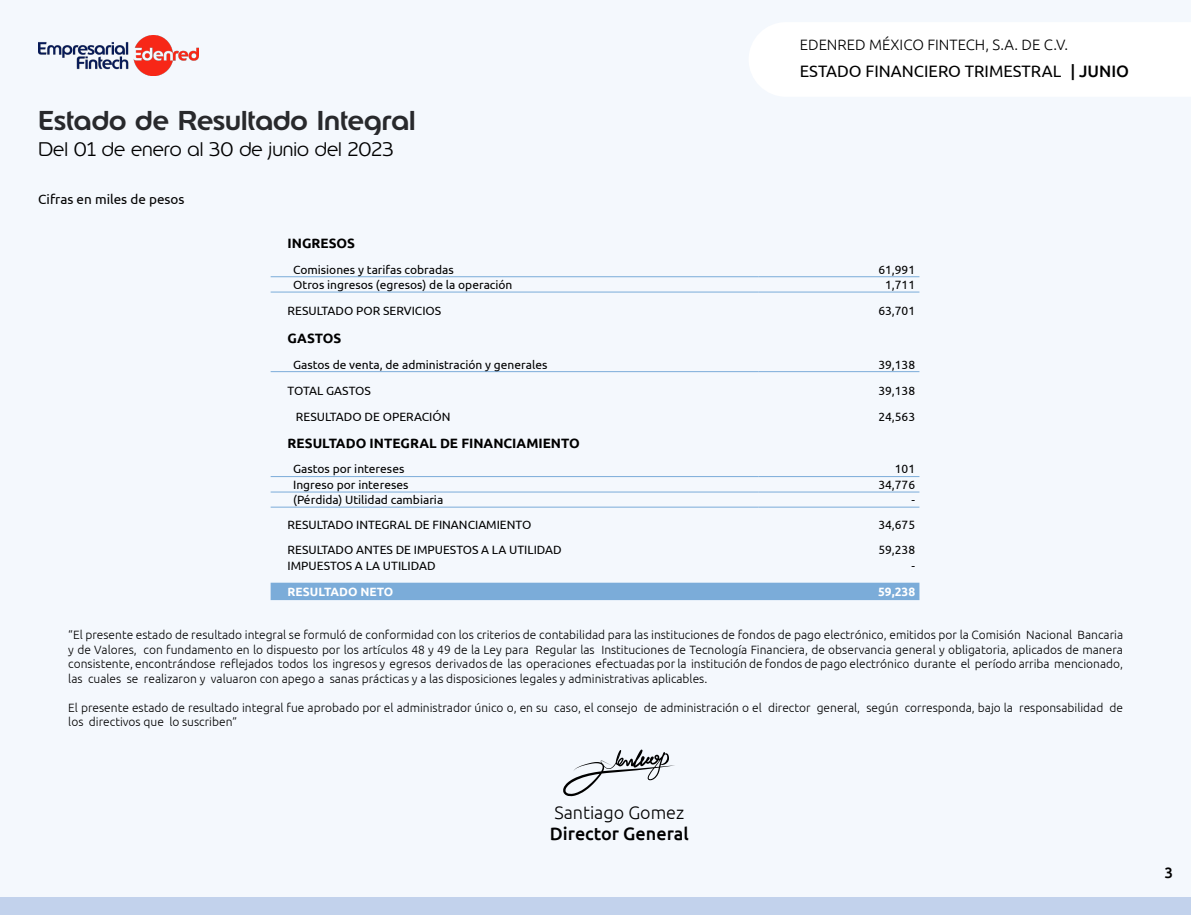
<style>
.page{position:relative;width:1191px;height:915px;background:#fff}
.page>*{position:absolute;margin:0;border:0;box-sizing:border-box;transform-origin:0 0}
.t1{font:500 27px "Edenred";color:#28292c}
.t2{font:300 19.5px "Edenred";color:#000}
.t3{font:500 18px "Ubuntu";color:#000}
.t4{font:300 18px "Ubuntu";color:#000}
.t5{font:16.5px "Ubuntu";color:#000}
.t6{font:500 16.5px "Ubuntu";color:#000}
.t7{font:300 15px "Ubuntu";color:#000}
.t8{font:500 15px "Ubuntu";color:#000}
.t9{font:700 13.5px "Ubuntu";color:#000}
.t10{font:13.5px "Ubuntu";color:#000}
.t11{font:300 12px/14.4px "Ubuntu";color:#000;text-align:justify}
.t12{font:12px "Ubuntu";color:#000}
.t13{font:700 12px "Ubuntu";color:#fff}
</style>
<div class="page">
<div style="left:0;top:0;width:1191px;height:914px;background:#f4f8fd"></div>
<div style="left:271px;top:582px;width:648px;height:18px;background:#7bacd9"></div>
<hr style="left:271px;top:276px;width:487px;height:1px;background:#7bacd9">
<hr style="left:758px;top:276px;width:161px;height:1px;background:#7bacd9">
<hr style="left:271px;top:292px;width:487px;height:1px;background:#7bacd9">
<hr style="left:758px;top:292px;width:161px;height:1px;background:#7bacd9">
<hr style="left:271px;top:371px;width:487px;height:1px;background:#7bacd9">
<hr style="left:758px;top:371px;width:161px;height:1px;background:#7bacd9">
<hr style="left:271px;top:476px;width:487px;height:1px;background:#7bacd9">
<hr style="left:758px;top:476px;width:161px;height:1px;background:#7bacd9">
<hr style="left:271px;top:491px;width:487px;height:1px;background:#7bacd9">
<hr style="left:758px;top:491px;width:161px;height:1px;background:#7bacd9">
<hr style="left:271px;top:506px;width:487px;height:1px;background:#7bacd9">
<hr style="left:758px;top:506px;width:161px;height:1px;background:#7bacd9">
<div style="left:0;top:897px;width:1191px;height:17px;background:#c2d2ec"></div>
<div style="left:749px;top:23px;width:442px;height:73px;background:#fff"></div>
<svg style="left:563px;top:749px;width:112px;height:47px"></svg>
<img style="left:38px;top:35px;width:161px;height:40px">
<p class="t1" style="left:38px;top:102px;width:379px">Estado de Resultado Integral</p>
<p class="t2" style="left:38px;top:136px;width:357px">Del 01 de enero al 30 de junio del 2023</p>
<p class="t10" style="left:38px;top:191px;width:148px">Cifras en miles de pesos</p>
<p class="t7" style="left:800px;top:36px;width:270px">EDENRED MÉXICO FINTECH, S.A. DE C.V.</p>
<p class="t5" style="left:800px;top:61px;width:263px">ESTADO FINANCIERO TRIMESTRAL</p>
<p class="t6" style="left:1070px;top:60px;width:60px">| JUNIO</p>
<p class="t9" style="left:288px;top:235px;width:69px">INGRESOS</p>
<p class="t12" style="left:293px;top:262px;width:162px">Comisiones y tarifas cobradas</p>
<p class="t12" style="left:878px;top:262px;width:38px">61,991</p>
<p class="t12" style="left:293px;top:277px;width:221px">Otros ingresos (egresos) de la operación</p>
<p class="t12" style="left:885px;top:277px;width:32px">1,711</p>
<p class="t12" style="left:288px;top:303px;width:155px">RESULTADO POR SERVICIOS</p>
<p class="t12" style="left:878px;top:303px;width:38px">63,701</p>
<p class="t9" style="left:288px;top:330px;width:55px">GASTOS</p>
<p class="t12" style="left:293px;top:357px;width:256px">Gastos de venta, de administración y generales</p>
<p class="t12" style="left:878px;top:357px;width:38px">39,138</p>
<p class="t12" style="left:288px;top:383px;width:85px">TOTAL GASTOS</p>
<p class="t12" style="left:878px;top:383px;width:38px">39,138</p>
<p class="t12" style="left:296px;top:409px;width:156px">RESULTADO DE OPERACIÓN</p>
<p class="t12" style="left:878px;top:409px;width:38px">24,563</p>
<p class="t9" style="left:288px;top:434px;width:294px">RESULTADO INTEGRAL DE FINANCIAMIENTO</p>
<p class="t12" style="left:293px;top:461px;width:113px">Gastos por intereses</p>
<p class="t12" style="left:895px;top:461px;width:22px">101</p>
<p class="t12" style="left:293px;top:477px;width:117px">Ingreso por intereses</p>
<p class="t12" style="left:878px;top:477px;width:38px">34,776</p>
<p class="t12" style="left:293px;top:492px;width:152px">(Pérdida) Utilidad cambiaria</p>
<p class="t12" style="left:911px;top:492px;width:5px">-</p>
<p class="t12" style="left:288px;top:517px;width:245px">RESULTADO INTEGRAL DE FINANCIAMIENTO</p>
<p class="t12" style="left:878px;top:517px;width:38px">34,675</p>
<p class="t12" style="left:288px;top:542px;width:276px">RESULTADO ANTES DE IMPUESTOS A LA UTILIDAD</p>
<p class="t12" style="left:878px;top:542px;width:38px">59,238</p>
<p class="t12" style="left:288px;top:558px;width:149px">IMPUESTOS A LA UTILIDAD</p>
<p class="t12" style="left:911px;top:558px;width:5px">-</p>
<p class="t13" style="left:288px;top:584px;width:107px">RESULTADO NETO</p>
<p class="t13" style="left:878px;top:584px;width:39px">59,238</p>
<p class="t11" style="left:68px;top:627px;width:1056px">“El presente estado de resultado integral se formuló de conformidad con los criterios de contabilidad para las instituciones de fondos de pago electrónico, emitidos por la Comisión Nacional Bancaria y de Valores, con fundamento en lo dispuesto por los artículos 48 y 49 de la Ley para Regular las Instituciones de Tecnología Financiera, de observancia general y obligatoria, aplicados de manera consistente, encontrándose reflejados todos los ingresos y egresos derivados de las operaciones efectuadas por la institución de fondos de pago electrónico durante el período arriba mencionado, las cuales se realizaron y valuaron con apego a sanas prácticas y a las disposiciones legales y administrativas aplicables.</p>
<p class="t11" style="left:68px;top:699px;width:1056px">El presente estado de resultado integral fue aprobado por el administrador único o, en su caso, el consejo de administración o el director general, según corresponda, bajo la responsabilidad de los directivos que lo suscriben”</p>
<p class="t4" style="left:554px;top:801px;width:131px">Santiago Gomez</p>
<p class="t3" style="left:550px;top:822px;width:141px">Director General</p>
<p class="t8" style="left:1164px;top:863px;width:10px">3</p>
</div>
